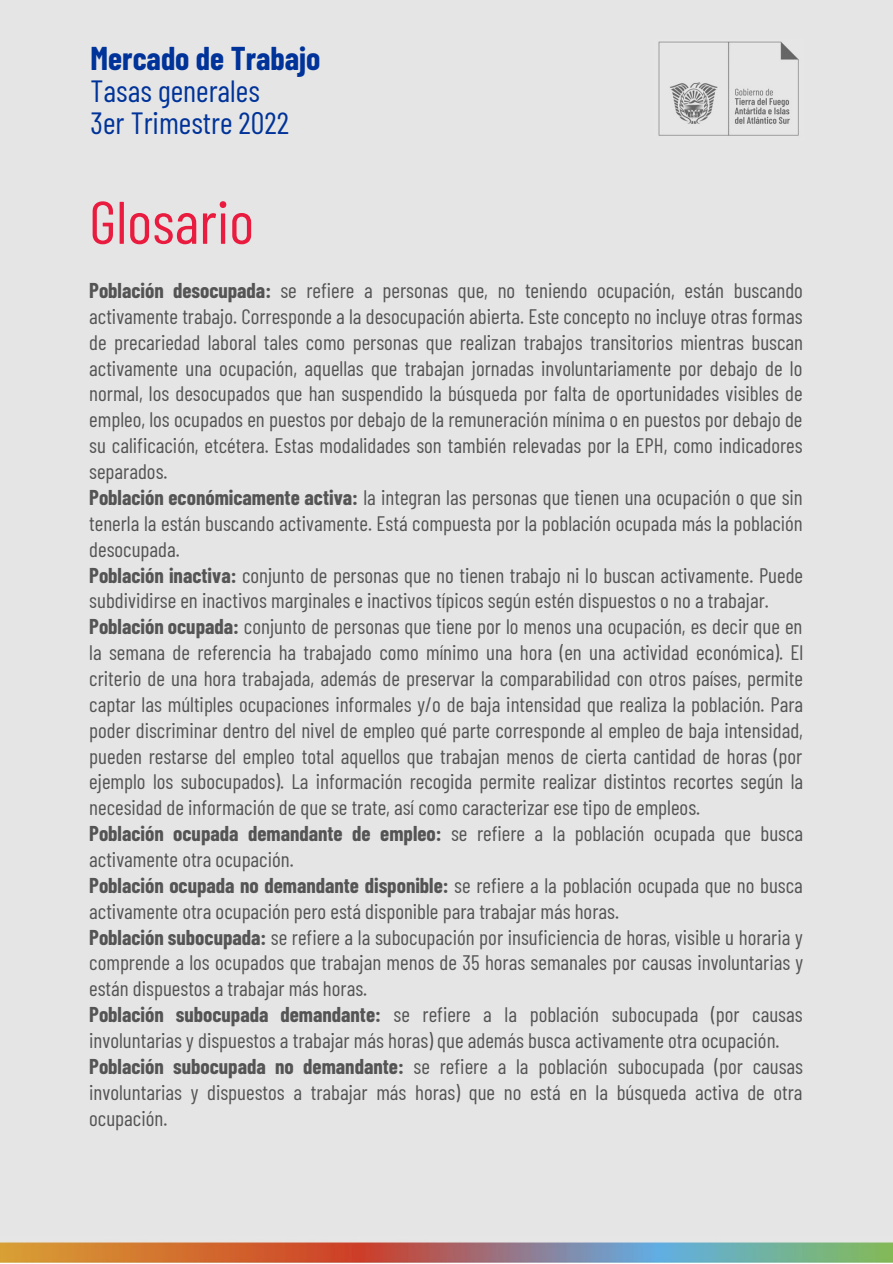
<style>
.page{position:relative;width:893px;height:1264px;background:#fff}
.page>*{position:absolute;margin:0;border:0;box-sizing:border-box;transform-origin:0 0}
.t1{font:60px "Barlow Condensed";color:#e91b3e}
.t2{font:700 32.1px "Barlow Condensed";color:#039}
.t3{font:30.75px/32.5px "Barlow Condensed";color:#039}
.t4{font:21px/25.8px "Barlow Condensed";color:#545454}
.s1{font-weight:700}
</style>
<div class="page">
<div style="left:0;top:0;width:892px;height:1262px;background:#e5e5e5"></div>
<img style="left:0;top:1242px;width:892px;height:20px">
<img style="left:658px;top:41px;width:141px;height:95px">
<h2 class="t2" style="left:91px;top:38px;width:231px">Mercado de Trabajo</h2>
<h3 class="t3" style="left:91px;top:73px;width:200px">Tasas generales<br>3er Trimestre 2022</h3>
<h1 class="t1" style="left:89px;top:184px;width:166px">Glosario</h1>
<p class="t4" style="left:89px;top:277px;width:715px"><span class="s1">Población desocupada:</span> se refiere a personas que, no teniendo ocupación, están buscando activamente trabajo. Corresponde a la desocupación abierta. Este concepto no incluye otras formas de precariedad laboral tales como personas que realizan trabajos transitorios mientras buscan activamente una ocupación, aquellas que trabajan jornadas involuntariamente por debajo de lo normal, los desocupados que han suspendido la búsqueda por falta de oportunidades visibles de empleo, los ocupados en puestos por debajo de la remuneración mínima o en puestos por debajo de su calificación, etcétera. Estas modalidades son también relevadas por la EPH, como indicadores separados.<br><span class="s1">Población económicamente activa:</span> la integran las personas que tienen una ocupación o que sin tenerla la están buscando activamente. Está compuesta por la población ocupada más la población desocupada.<br><span class="s1">Población inactiva:</span> conjunto de personas que no tienen trabajo ni lo buscan activamente. Puede subdividirse en inactivos marginales e inactivos típicos según estén dispuestos o no a trabajar.<br><span class="s1">Población ocupada:</span> conjunto de personas que tiene por lo menos una ocupación, es decir que en la semana de referencia ha trabajado como mínimo una hora (en una actividad económica). El criterio de una hora trabajada, además de preservar la comparabilidad con otros países, permite captar las múltiples ocupaciones informales y/o de baja intensidad que realiza la población. Para poder discriminar dentro del nivel de empleo qué parte corresponde al empleo de baja intensidad, pueden restarse del empleo total aquellos que trabajan menos de cierta cantidad de horas (por ejemplo los subocupados). La información recogida permite realizar distintos recortes según la necesidad de información de que se trate, así como caracterizar ese tipo de empleos.<br><span class="s1">Población ocupada demandante de empleo:</span> se refiere a la población ocupada que busca activamente otra ocupación.<br><span class="s1">Población ocupada no demandante disponible:</span> se refiere a la población ocupada que no busca activamente otra ocupación pero está disponible para trabajar más horas.<br><span class="s1">Población subocupada:</span> se refiere a la subocupación por insuficiencia de horas, visible u horaria y comprende a los ocupados que trabajan menos de 35 horas semanales por causas involuntarias y están dispuestos a trabajar más horas.<br><span class="s1">Población subocupada demandante:</span> se refiere a la población subocupada (por causas involuntarias y dispuestos a trabajar más horas) que además busca activamente otra ocupación.<br><span class="s1">Población subocupada no demandante:</span> se refiere a la población subocupada (por causas involuntarias y dispuestos a trabajar más horas) que no está en la búsqueda activa de otra ocupación.</p>
</div>
